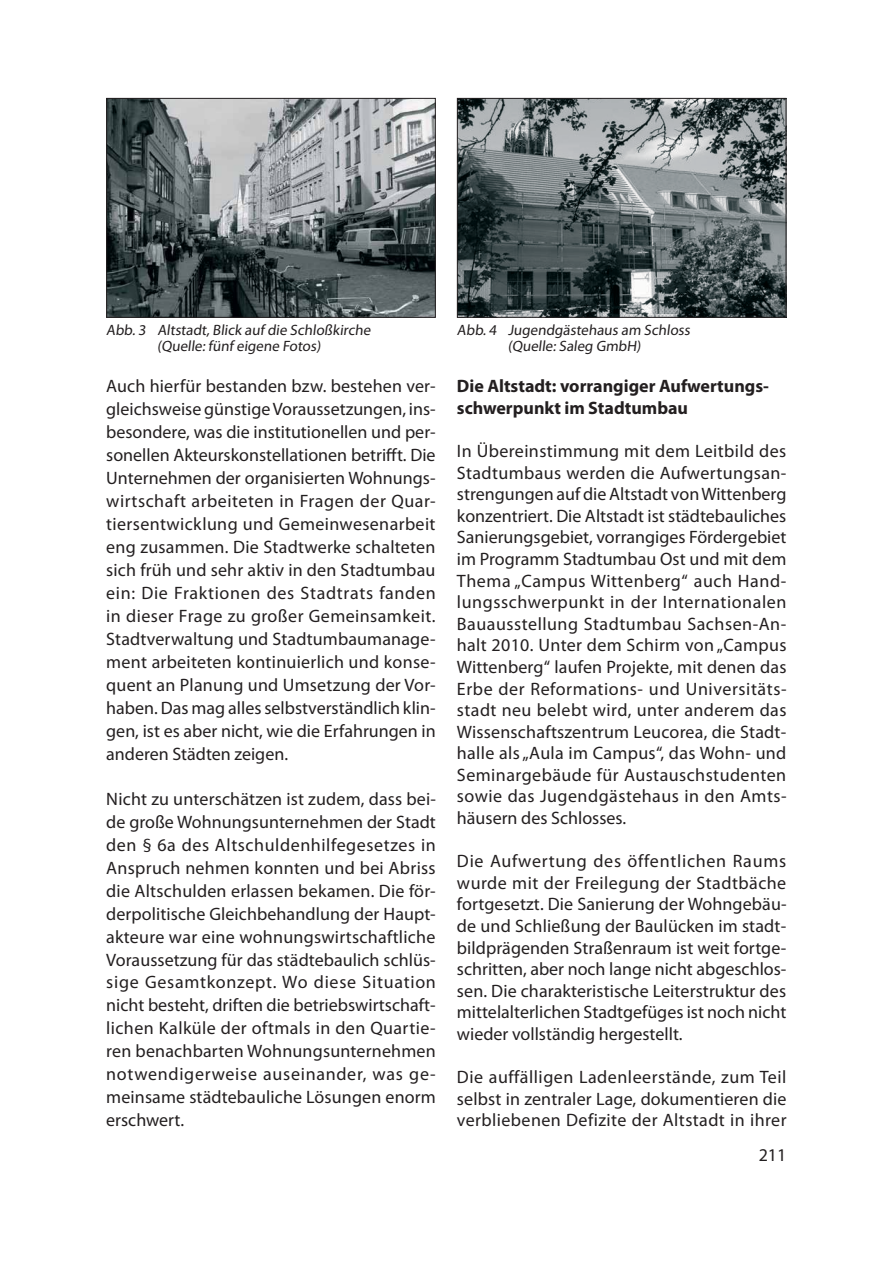
<style>
.page{position:relative;width:893px;height:1263px;background:#fff}
.page>*{position:absolute;margin:0;border:0;box-sizing:border-box;transform-origin:0 0}
.t1{font:18px/23px "Myriad Pro";color:#231f20;text-align:justify}
.t2{font:700 18px/21.6px "Myriad Pro";color:#231f20}
.t3{font:15px/16.5px "Myriad Pro";color:#231f20;text-align:center}
</style>
<div class="page">
<img style="left:108px;top:100px;width:326px;height:216px">
<div style="left:106px;top:98px;width:330px;height:220px;border:1px solid #231f20"></div>
<img style="left:459px;top:100px;width:325px;height:216px">
<div style="left:457px;top:98px;width:329px;height:220px;border:1px solid #231f20"></div>
<p class="t3" style="left:106px;top:323px;width:267px">Abb. 3 Altstadt, Blick auf die Schloßkirche (Quelle: fünf eigene Fotos)</p>
<p class="t3" style="left:457px;top:323px;width:236px">Abb. 4 Jugendgästehaus am Schloss (Quelle: Saleg GmbH)</p>
<p class="t1" style="left:106px;top:376px;width:331px">Auch hierfür bestanden bzw. bestehen ver&shy;gleichsweise günstige Voraussetzungen, ins&shy;besondere, was die institutionellen und per&shy;sonellen Akteurskonstellationen betrifft. Die Unternehmen der organisierten Wohnungs&shy;wirtschaft arbeiteten in Fragen der Quar&shy;tiersentwicklung und Gemeinwesenarbeit eng zusammen. Die Stadtwerke schalteten sich früh und sehr aktiv in den Stadtumbau ein: Die Fraktionen des Stadtrats fanden in dieser Frage zu großer Gemeinsamkeit.<br>Stadtverwaltung und Stadtumbaumanage&shy;ment arbeiteten kontinuierlich und konse&shy;quent an Planung und Umsetzung der Vor&shy;haben. Das mag alles selbstverständlich klin&shy;gen, ist es aber nicht, wie die Erfahrungen in anderen Städten zeigen.</p>
<p class="t1" style="left:106px;top:788px;width:331px">Nicht zu unterschätzen ist zudem, dass bei&shy;de große Wohnungsunternehmen der Stadt den § 6a des Altschuldenhilfegesetzes in Anspruch nehmen konnten und bei Abriss die Altschulden erlassen bekamen. Die för&shy;derpolitische Gleichbehandlung der Haupt&shy;akteure war eine wohnungswirtschaftliche Voraussetzung für das städtebaulich schlüs&shy;sige Gesamtkonzept. Wo diese Situation nicht besteht, driften die betriebswirtschaft&shy;lichen Kalküle der oftmals in den Quartie&shy;ren benachbarten Wohnungsunternehmen notwendigerweise auseinander, was ge&shy;meinsame städtebauliche Lösungen enorm erschwert.</p>
<p class="t2" style="left:457px;top:377px;width:314px">Die Altstadt: vorrangiger Aufwertungs&shy;schwerpunkt im Stadtumbau</p>
<p class="t1" style="left:457px;top:441px;width:331px;line-height:21.6px">In Übereinstimmung mit dem Leitbild des Stadtumbaus werden die Aufwertungsan&shy;strengungen auf die Altstadt von Wittenberg konzentriert. Die Altstadt ist städtebauliches Sanierungsgebiet, vorrangiges Fördergebiet im Programm Stadtumbau Ost und mit dem Thema „Campus Wittenberg“ auch Hand&shy;lungsschwerpunkt in der Internationalen Bauausstellung Stadtumbau Sachsen-An&shy;halt 2010. Unter dem Schirm von „Campus Wittenberg“ laufen Projekte, mit denen das Erbe der Reformations- und Universitäts&shy;stadt neu belebt wird, unter anderem das Wissenschaftszentrum Leucorea, die Stadt&shy;halle als „Aula im Campus“, das Wohn- und Seminargebäude für Austauschstudenten sowie das Jugendgästehaus in den Amts&shy;häusern des Schlosses.</p>
<p class="t1" style="left:457px;top:852px;width:331px;line-height:21.6px">Die Aufwertung des öffentlichen Raums wurde mit der Freilegung der Stadtbäche fortgesetzt. Die Sanierung der Wohngebäu&shy;de und Schließung der Baulücken im stadt&shy;bildprägenden Straßenraum ist weit fortge&shy;schritten, aber noch lange nicht abgeschlos&shy;sen. Die charakteristische Leiterstruktur des mittelalterlichen Stadtgefüges ist noch nicht wieder vollständig hergestellt.</p>
<p class="t1" style="left:457px;top:1067px;width:331px;line-height:21.6px">Die auffälligen Ladenleerstände, zum Teil selbst in zentraler Lage, dokumentieren die verbliebenen Defizite der Altstadt in ihrer</p>
<p class="t1" style="left:759px;top:1145px;width:29px">211</p>
</div>
